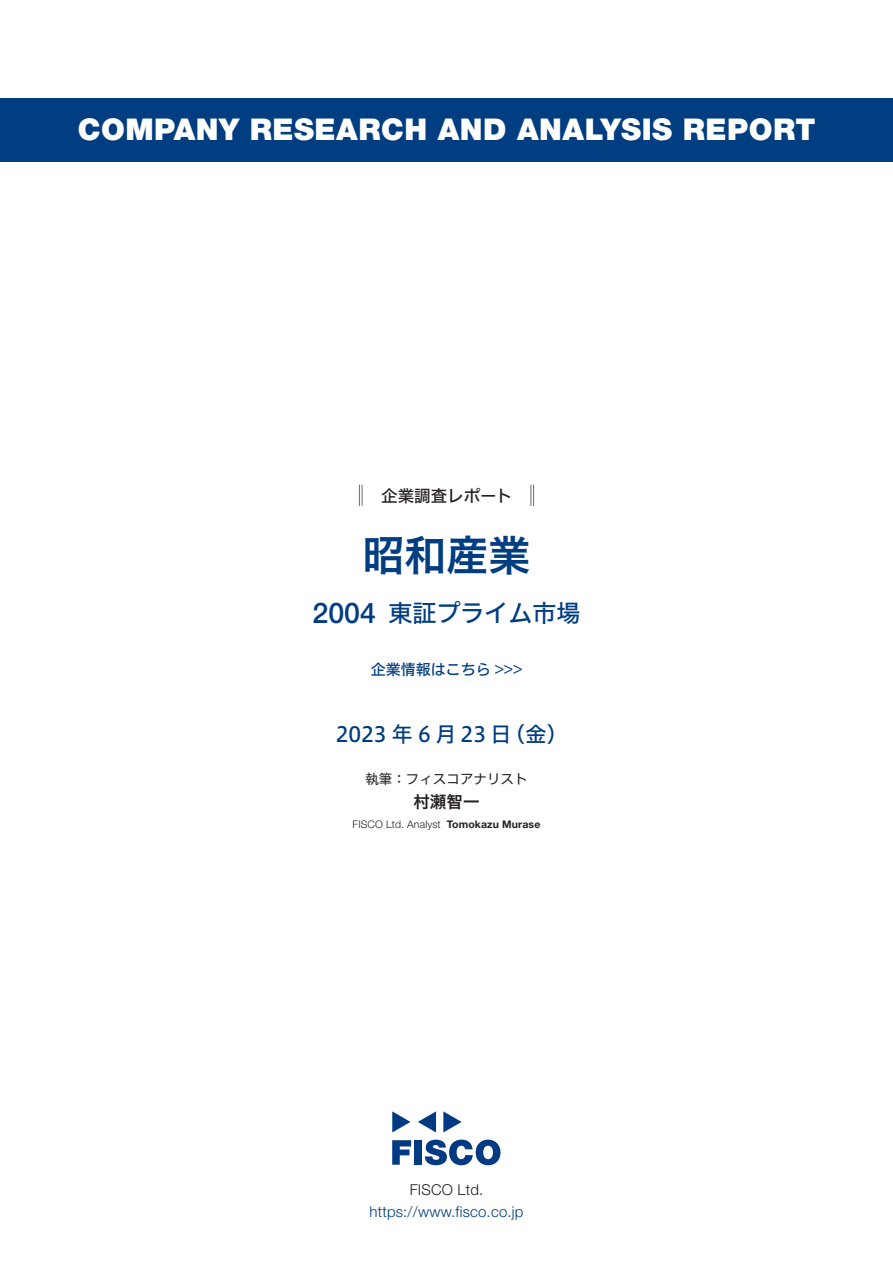
<style>
.page{position:relative;width:893px;height:1263px;background:#fff}
.page>*{position:absolute;margin:0;border:0;box-sizing:border-box;transform-origin:0 0}
.t1{font:42px "Hiragino UD Sans F Std N W6";color:#003d81}
.t2{font:900 30px "Helvetica Neue LT Std";letter-spacing:.015em;color:#fff}
.t3{font:500 28.5px "Helvetica Neue LT Std";color:#003d81}
.t4{font:24px "Hiragino UD Sans F Std N W5";color:#003d81}
.t5{font:21px "Hiragino UD Sans F Std N W5";letter-spacing:.2em;color:#003d81}
.t6{font:16.5px "Hiragino UD Sans F Std N W5";color:#231f20}
.t7{font:16.5px "Hiragino UD Sans F Std N W6";color:#231f20}
.t8{font:300 15px "Helvetica Neue LT Std";letter-spacing:.015em;color:#003d81}
.t9{font:15px "Hiragino UD Sans F Std N W5";color:#003d81}
.t10{font:300 15px "Helvetica Neue LT Std";letter-spacing:.015em;color:#231f20}
.t11{font:13.5px "Hiragino UD Sans F Std N W4";color:#231f20}
.t12{font:300 10.5px "Helvetica Neue LT Std";letter-spacing:.015em;color:#231f20}
.t13{font:700 10.5px "Helvetica Neue LT Std";letter-spacing:.015em;color:#231f20}
</style>
<div class="page">
<svg style="left:392px;top:1140px;width:19px;height:25px"></svg>
<div style="left:414px;top:1140px;width:8px;height:25px;background:#003a83"></div>
<svg style="left:425px;top:1139px;width:75px;height:26px"></svg>
<svg style="left:392px;top:1111px;width:18px;height:21px"></svg>
<svg style="left:443px;top:1111px;width:19px;height:21px"></svg>
<svg style="left:418px;top:1111px;width:18px;height:21px"></svg>
<div style="left:0;top:98px;width:893px;height:64px;background:#003d81"></div>
<svg style="left:359px;top:485px;width:4px;height:21px"></svg>
<svg style="left:531px;top:485px;width:3px;height:21px"></svg>
<p class="t2" style="left:78px;top:112px;width:739px">COMPANY RESEARCH AND ANALYSIS REPORT</p>
<p class="t6" style="left:365px;top:483px;width:149px">　企業調査レポート</p>
<h1 class="t1" style="left:362px;top:523px;width:170px">昭和産業</h1>
<p class="t3" style="left:313px;top:596px;width:65px">2004</p>
<p class="t4" style="left:388px;top:594px;width:193px">東証プライム市場</p>
<p class="t9" style="left:371px;top:658px;width:153px">企業情報はこちら &lt;&lt;&lt;</p>
<p class="t5" style="left:336px;top:718px;width:177px">2023年6月23日</p>
<p class="t5" style="left:504px;top:718px;width:65px">（金(</p>
<p class="t11" style="left:365px;top:768px;width:164px">執筆：フィスコアナリスト</p>
<p class="t7" style="left:413px;top:789px;width:67px">村瀬智一</p>
<p class="t13" style="left:447px;top:818px;width:95px">Tomokazu Murase</p>
<p class="t12" style="left:353px;top:818px;width:90px">FISCO Ltd. Analyst</p>
<p class="t10" style="left:410px;top:1180px;width:75px">FISCO Ltd.</p>
<p class="t8" style="left:369px;top:1202px;width:156px">https://www.fisco.co j p.</p>
</div>
